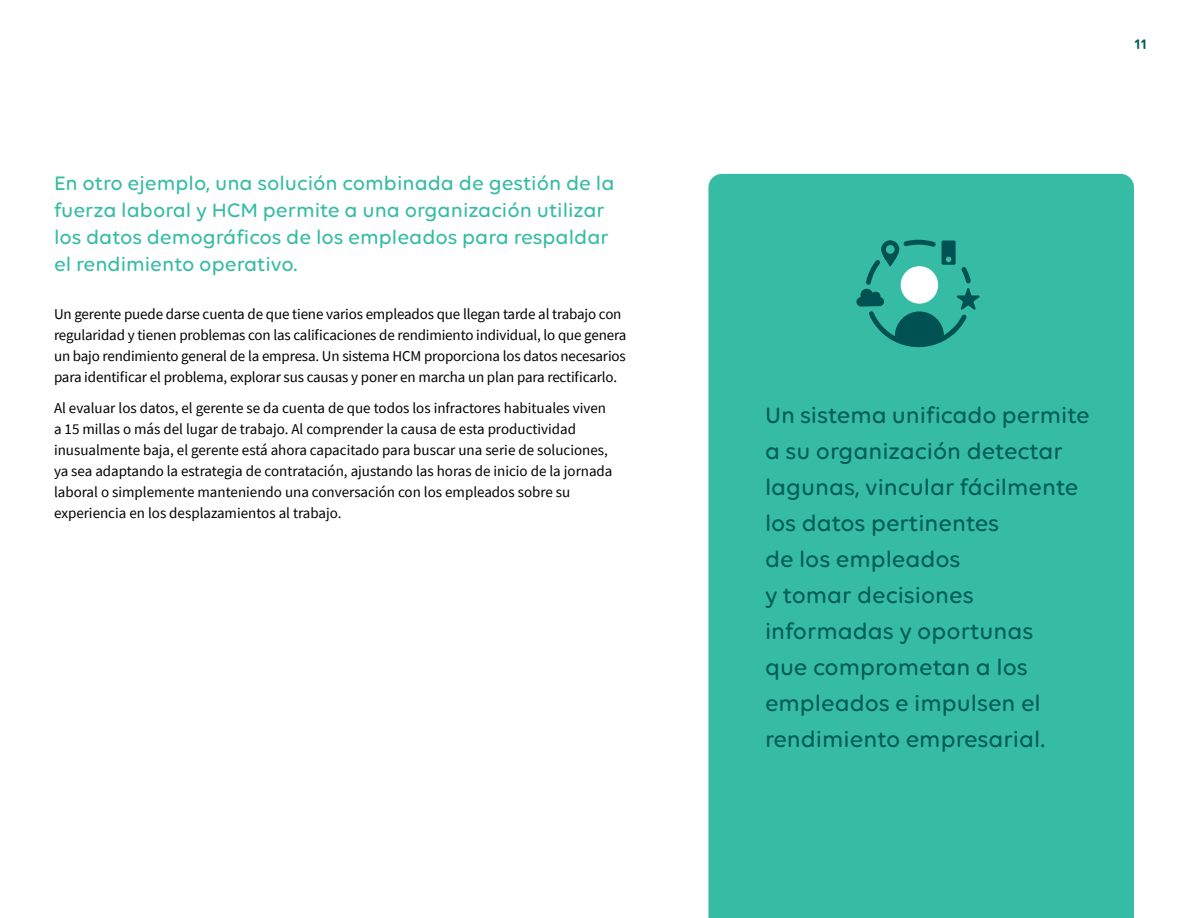
<style>
.page{position:relative;width:1188px;height:918px;background:#fff}
.page>*{position:absolute;margin:0;border:0;box-sizing:border-box;transform-origin:0 0}
.t1{font:500 24px/36px "Volte Rounded";color:#005c58}
.t2{font:500 21px/27px "Volte Rounded";color:#36bba5}
.t3{font:15px/21px "Source Sans Pro";letter-spacing:-.01em;color:#000}
.t4{font:600 15px "Volte Rounded";color:#005c58}
</style>
<div class="page">
<div style="left:708px;top:174px;width:426px;height:744px;background:#36bba5"></div>
<svg style="left:856px;top:237px;width:124px;height:113px;background:#39a898"></svg>
<p class="t4" style="left:1134px;top:35px;width:15px">11</p>
<h2 class="t2" style="left:54px;top:169px;width:562px">En otro ejemplo, una solución combinada de gestión de la fuerza laboral y HCM permite a una organización utilizar los datos demográficos de los empleados para respaldar el rendimiento operativo.</h2>
<p class="t3" style="left:54px;top:303px;width:574px">Un gerente puede darse cuenta de que tiene varios empleados que llegan tarde al trabajo con regularidad y tienen problemas con las calificaciones de rendimiento individual, lo que genera un bajo rendimiento general de la empresa. Un sistema HCM proporciona los datos necesarios para identificar el problema, explorar sus causas y poner en marcha un plan para rectificarlo.</p>
<p class="t3" style="left:54px;top:398px;width:560px">Al evaluar los datos, el gerente se da cuenta de que todos los infractores habituales viven a 15 millas o más del lugar de trabajo. Al comprender la causa de esta productividad inusualmente baja, el gerente está ahora capacitado para buscar una serie de soluciones, ya sea adaptando la estrategia de contratación, ajustando las horas de inicio de la jornada laboral o simplemente manteniendo una conversación con los empleados sobre su experiencia en los desplazamientos al trabajo.</p>
<p class="t1" style="left:765px;top:397px;width:326px">Un sistema unificado permite a su organización detectar lagunas, vincular fácilmente los datos pertinentes<br>de los empleados<br>y tomar decisiones informadas y oportunas<br>que comprometan a los empleados e impulsen el rendimiento empresarial.</p>
</div>
